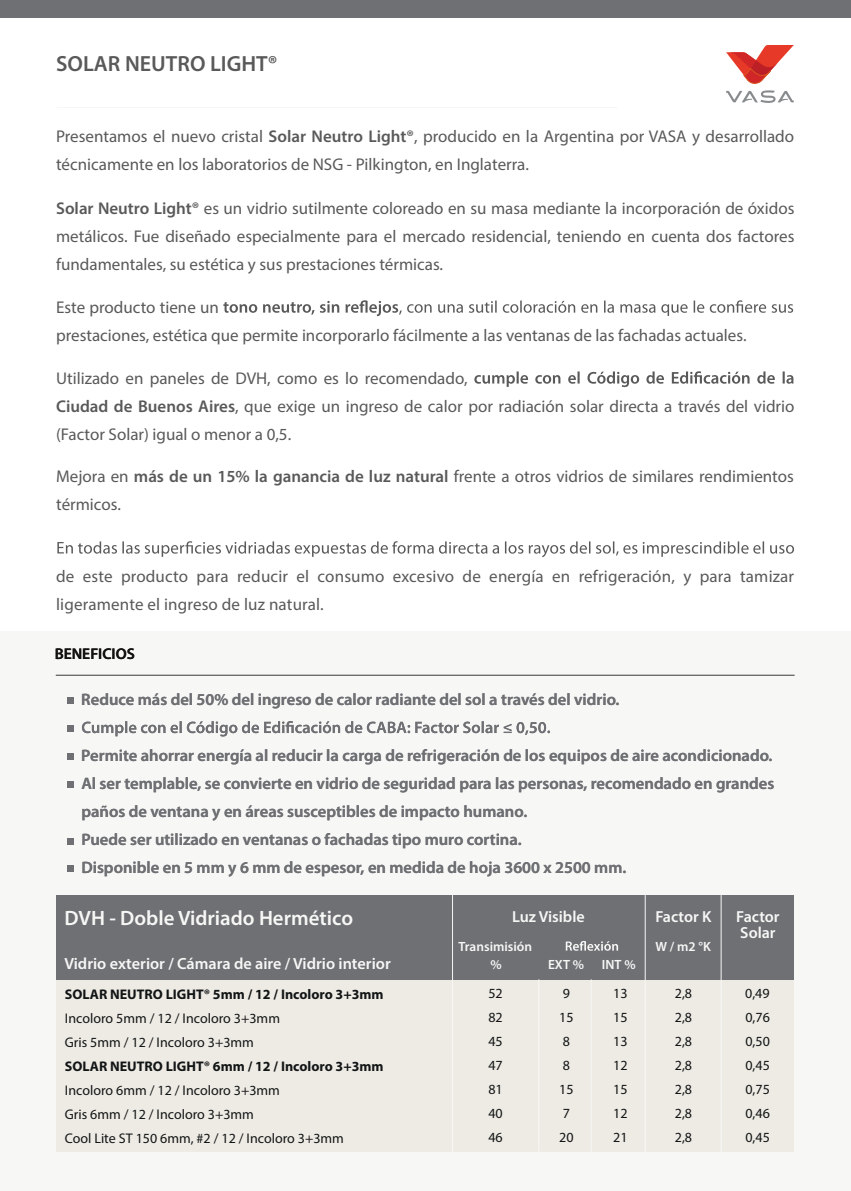
<style>
.page{position:relative;width:851px;height:1191px;background:#fff}
.page>*{position:absolute;margin:0;border:0;box-sizing:border-box;transform-origin:0 0}
.t1{font:600 22px "Myriad Pro";color:#595959}
.t2{font:600 20.8px "Myriad Pro";color:#f7f8f6}
.t3{font:17px/28px "Myriad Pro";color:#595959}
.t4{font:600 16.6px/28px "Myriad Pro";color:#6e7074}
.t5{font:600 16.2px "Myriad Pro";color:#f7f8f6}
.t6{font:600 16px/16px "Myriad Pro";color:#f7f8f6}
.t7{font:600 15.6px "Myriad Pro";color:#131211}
.t8{font:14px/24px "Myriad Pro";color:#121515;text-align:justify}
.t9{font:700 14px "Myriad Pro";color:#121515}
.t10{font:600 13.4px/18.8px "Myriad Pro";color:#f7f8f6;text-align:center}
.s1{font-weight:600}
</style>
<div class="page">
<div style="left:0;top:631px;width:850px;height:560px;background:#f7f8f6"></div>
<div style="left:56px;top:975px;width:738px;height:176px;background:#eeebe5"></div>
<svg style="left:726px;top:90px;width:67px;height:13px"></svg>
<svg style="left:726px;top:45px;width:67px;height:38px"></svg>
<div style="left:56px;top:895px;width:738px;height:84px;background:#6e7074"></div>
<div style="left:0;top:0;width:850px;height:18px;background:#6e7074"></div>
<svg style="left:223px;top:300px;width:570px;height:16px"></svg>
<svg style="left:474px;top:371px;width:319px;height:16px"></svg>
<svg style="left:57px;top:541px;width:736px;height:16px"></svg>
<svg style="left:565px;top:941px;width:53px;height:9px"></svg>
<hr style="left:452px;top:895px;width:1px;height:258px;background:#f7f8f6">
<hr style="left:538px;top:979px;width:1px;height:172px;background:#f7f8f6">
<hr style="left:590px;top:979px;width:1px;height:172px;background:#f7f8f6">
<hr style="left:644px;top:895px;width:1px;height:258px;background:#f7f8f6">
<hr style="left:720px;top:895px;width:1px;height:258px;background:#f7f8f6">
<div style="left:67px;top:781px;width:7px;height:6px;background:#6e7074"></div>
<div style="left:67px;top:838px;width:7px;height:6px;background:#6e7074"></div>
<div style="left:67px;top:865px;width:7px;height:6px;background:#6e7074"></div>
<hr style="left:57px;top:107px;width:560px;height:1px;background:#686867">
<svg style="left:82px;top:721px;width:468px;height:15px"></svg>
<div style="left:67px;top:697px;width:7px;height:6px;background:#6e7074"></div>
<div style="left:67px;top:726px;width:7px;height:6px;background:#6e7074"></div>
<div style="left:67px;top:753px;width:7px;height:6px;background:#6e7074"></div>
<hr style="left:56px;top:675px;width:738px;height:1px;background:#686867">
<p class="t1" style="left:56px;top:50px;width:223px">SOLAR NEUTRO LIGHT®</p>
<p class="t3" style="left:56px;top:122px;width:739px">Presentamos el nuevo cristal <span class="s1">Solar Neutro Light®</span>, producido en la Argentina por VASA y desarrollado técnicamente en los laboratorios de NSG - Pilkington, en Inglaterra.</p>
<p class="t3" style="left:56px;top:194px;width:739px;text-align:justify"><span class="s1">Solar Neutro Light®</span> es un vidrio sutilmente coloreado en su masa mediante la incorporación de óxidos metálicos. Fue diseñado especialmente para el mercado residencial, teniendo en cuenta dos factores fundamentales, su estética y sus prestaciones térmicas.</p>
<p class="t3" style="left:56px;top:293px;width:691px">Este producto tiene un<br>prestaciones, estética que permite incorporarlo fácilmente a las ventanas de las fachadas actuales.</p>
<p class="t3" style="left:56px;top:363px;width:739px">Utilizado en paneles de DVH, como es lo recomendado,<br><span class="s1">Ciudad de Buenos Aires</span>, que exige un ingreso de calor por radiación solar directa a través del vidrio (Factor Solar) igual o menor a 0,5.</p>
<p class="t3" style="left:56px;top:462px;width:739px">Mejora en <span class="s1">más de un 15% la ganancia de luz natural</span> frente a otros vidrios de similares rendimientos térmicos.</p>
<p class="t3" style="left:56px;top:561px;width:739px">de este producto para reducir el consumo excesivo de energía en refrigeración, y para tamizar ligeramente el ingreso de luz natural.</p>
<p class="t7" style="left:55px;top:643px;width:82px">BENEFICIOS</p>
<p class="t4" style="left:81px;top:685px;width:539px">Reduce más del 50% del ingreso de calor radiante del sol a través del vidrio.</p>
<p class="t4" style="left:81px;top:741px;width:694px">Permite ahorrar energía al reducir la carga de refrigeración de los equipos de aire acondicionado.<br>Al ser templable, se convierte en vidrio de seguridad para las personas, recomendado en grandes paños de ventana y en áreas susceptibles de impacto humano.<br>Puede ser utilizado en ventanas o fachadas tipo muro cortina.<br>Disponible en 5 mm y 6 mm de espesor, en medida de hoja 3600 x 2500 mm.</p>
<p class="t2" style="left:64px;top:904px;width:290px">DVH - Doble Vidriado Hermético</p>
<p class="t5" style="left:64px;top:953px;width:328px">Vidrio exterior / Cámara de aire / Vidrio interior</p>
<p class="t9" style="left:65px;top:986px;width:320px">SOLAR NEUTRO LIGHT® 5mm / 12 / Incoloro 3+3mm</p>
<p class="t8" style="left:65px;top:1005px;width:216px">Incoloro 5mm / 12 / Incoloro 3+3mm</p>
<p class="t8" style="left:65px;top:1030px;width:191px">Gris 5mm / 12 / Incoloro 3+3mm</p>
<p class="t9" style="left:65px;top:1058px;width:320px">SOLAR NEUTRO LIGHT® 6mm / 12 / Incoloro 3+3mm</p>
<p class="t8" style="left:65px;top:1078px;width:216px">Incoloro 6mm / 12 / Incoloro 3+3mm</p>
<p class="t8" style="left:65px;top:1102px;width:281px">Gris 6mm / 12 / Incoloro 3+3mm<br>Cool Lite ST 150 6mm, #2 / 12 / Incoloro 3+3mm</p>
<p class="t6" style="left:512px;top:908px;width:74px">Luz Visible</p>
<p class="t6" style="left:655px;top:908px;width:57px">Factor K</p>
<p class="t10" style="left:655px;top:936px;width:57px">W / m2 °K</p>
<p class="t10" style="left:458px;top:936px;width:75px">Transimisión %</p>
<p class="t10" style="left:548px;top:955px;width:38px">EXT %</p>
<p class="t10" style="left:602px;top:955px;width:35px">INT %</p>
<p class="t6" style="left:736px;top:908px;width:45px">Factor<br>Solar</p>
<p class="t8" style="left:488px;top:981px;width:16px">52<br>82<br>45<br>47<br>81<br>40<br>46</p>
<p class="t8" style="left:613px;top:981px;width:16px">13<br>15<br>13<br>12<br>15<br>12<br>21</p>
<p class="t8" style="left:674px;top:981px;width:19px">2,8<br>2,8<br>2,8<br>2,8<br>2,8<br>2,8<br>2,8</p>
<p class="t8" style="left:745px;top:981px;width:26px">0,49<br>0,76<br>0,50<br>0,45<br>0,75<br>0,46<br>0,45</p>
<p class="t8" style="left:559px;top:981px;width:16px;text-align:left">9<br>15<br>8<br>8<br>15<br>7<br>20</p>
</div>
